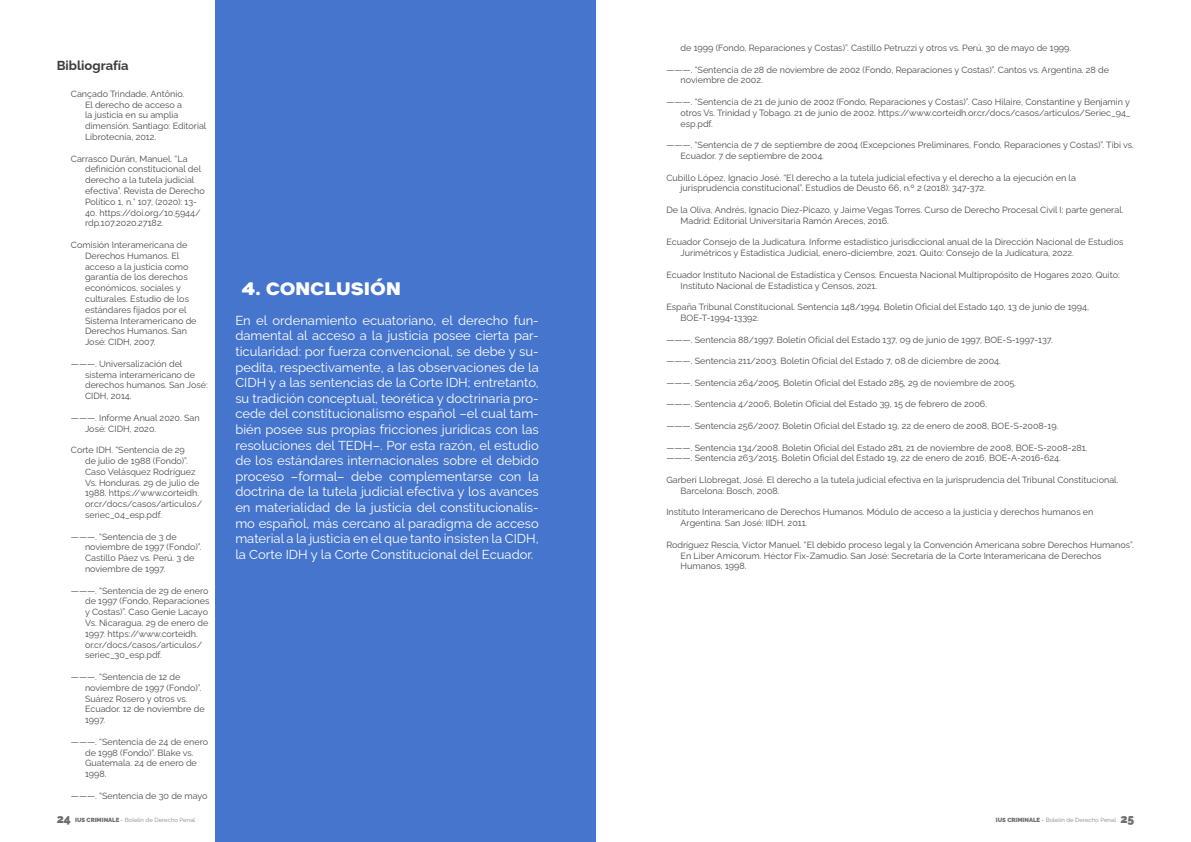
<style>
.page{position:relative;width:1191px;height:842px;background:#fff}
.page>*{position:absolute;margin:0;border:0;box-sizing:border-box;transform-origin:0 0}
.t1{font:800 18px "Suprema";color:#fff}
.t2{font:13px/15.6px "Raleway";color:#fff;text-align:justify}
.t3{font:700 13px "Raleway";color:#3c3c3b}
.t4{font:9px/10.8px "Raleway";color:#4a4a49}
.t5{font:6px "Raleway";color:#878787}
.s1{font-weight:900;font-size:12px;color:#706f6f}
.s2{font-weight:900;color:#706f6f}
.s3{color:#706f6f}
</style>
<div class="page">
<div style="left:215px;top:0;width:380px;height:842px;background:#4575cc"></div>
<h2 class="t3" style="left:57px;top:55px;width:73px">Bibliografía</h2>
<p class="t4" style="left:85px;top:87px;width:123px;text-indent:-14px">Cançado Trindade, Antônio.<br>El derecho de acceso a<br>la justicia en su amplia dimensión. Santiago: Editorial<br>Librotecnia, 2012.</p>
<p class="t4" style="left:85px;top:152px;width:121px;text-indent:-14px">Carrasco Durán, Manuel. “La definición constitucional del derecho a la tutela judicial efectiva”. Revista de Derecho<br>Político 1, n.° 107, (2020): 13-</p>
<p class="t4" style="left:85px;top:206px;width:117px">40. https://doi.org/10.5944/ rdp.107.2020.27182.</p>
<p class="t4" style="left:85px;top:238px;width:113px;text-indent:-14px">Comisión Interamericana de<br>Derechos Humanos. El acceso a la justicia como garantía de los derechos económicos, sociales y culturales. Estudio de los estándares fijados por el<br>Sistema Interamericano de<br>Derechos Humanos. San<br>José: CIDH, 2007.</p>
<p class="t4" style="left:85px;top:357px;width:124px;text-indent:-14px">———. Universalización del sistema interamericano de derechos humanos. San José:<br>CIDH, 2014.</p>
<p class="t4" style="left:85px;top:411px;width:116px;text-indent:-14px">———. Informe Anual 2020. San<br>José: CIDH, 2020.</p>
<p class="t4" style="left:85px;top:444px;width:118px;text-indent:-14px">Corte IDH. “Sentencia de 29<br>de julio de 1988 (Fondo)”.<br>Caso Velásquez Rodríguez<br>Vs. Honduras. 29 de julio de<br>1988. https://www.corteidh. or.cr/docs/casos/articulos/ seriec_04_esp.pdf.</p>
<p class="t4" style="left:85px;top:530px;width:118px;text-indent:-14px">———. “Sentencia de 3 de noviembre de 1997 (Fondo)”.<br>Castillo Páez vs. Perú. 3 de noviembre de 1997.</p>
<p class="t4" style="left:85px;top:584px;width:126px;text-indent:-14px">———. “Sentencia de 29 de enero de 1997 (Fondo, Reparaciones y Costas)”. Caso Genie Lacayo<br>Vs. Nicaragua. 29 de enero de<br>1997. https://www.corteidh. or.cr/docs/casos/articulos/ seriec_30_esp.pdf.</p>
<p class="t4" style="left:85px;top:670px;width:121px;text-indent:-14px">———. “Sentencia de 12 de noviembre de 1997 (Fondo)”.<br>Suárez Rosero y otros vs.<br>Ecuador. 12 de noviembre de<br>1997.</p>
<p class="t4" style="left:85px;top:735px;width:124px;text-indent:-14px">———. “Sentencia de 24 de enero de 1998 (Fondo)”. Blake vs.<br>Guatemala. 24 de enero de<br>1998.</p>
<p class="t4" style="left:71px;top:789px;width:138px">———. “Sentencia de 30 de mayo</p>
<h1 class="t1" style="left:241px;top:276px;width:161px">4. CONCLUSIÓN</h1>
<p class="t2" style="left:235px;top:311px;width:305px">En el ordenamiento ecuatoriano, el derecho fun&shy;damental al acceso a la justicia posee cierta par&shy;ticularidad: por fuerza convencional, se debe y su&shy;pedita, respectivamente, a las observaciones de la CIDH y a las sentencias de la Corte IDH; entretanto, su tradición conceptual, teorética y doctrinaria pro&shy;cede del constitucionalismo español –el cual tam&shy;bién posee sus propias fricciones jurídicas con las resoluciones del TEDH–. Por esta razón, el estudio de los estándares internacionales sobre el debido proceso –formal– debe complementarse con la doctrina de la tutela judicial efectiva y los avances en materialidad de la justicia del constitucionalis&shy;mo español, más cercano al paradigma de acceso material a la justicia en el que tanto insisten la CIDH, la Corte IDH y la Corte Constitucional del Ecuador.</p>
<p class="t4" style="left:680px;top:41px;width:392px">de 1999 (Fondo, Reparaciones y Costas)”. Castillo Petruzzi y otros vs. Perú. 30 de mayo de 1999.</p>
<p class="t4" style="left:680px;top:63px;width:430px;text-indent:-14px">———. “Sentencia de 28 de noviembre de 2002 (Fondo, Reparaciones y Costas)”. Cantos vs. Argentina. 28 de noviembre de 2002.</p>
<p class="t4" style="left:680px;top:95px;width:451px;text-align:justify;text-indent:-14px">———. “Sentencia de 21 de junio de 2002 (Fondo, Reparaciones y Costas)”. Caso Hilaire, Constantine y Benjamin y otros Vs. Trinidad y Tobago. 21 de junio de 2002. https://www.corteidh.or.cr/docs/casos/articulos/Seriec_94_ esp.pdf.</p>
<p class="t4" style="left:680px;top:139px;width:455px;text-indent:-14px">———. “Sentencia de 7 de septiembre de 2004 (Excepciones Preliminares, Fondo, Reparaciones y Costas)”. Tibi vs.<br>Ecuador. 7 de septiembre de 2004.</p>
<p class="t4" style="left:680px;top:171px;width:397px;text-indent:-14px">Cubillo López, Ignacio José. “El derecho a la tutela judicial efectiva y el derecho a la ejecución en la jurisprudencia constitucional”. Estudios de Deusto 66, n.º 2 (2018): 347-372.</p>
<p class="t4" style="left:680px;top:203px;width:444px;text-indent:-14px">De la Oliva, Andrés, Ignacio Díez-Picazo, y Jaime Vegas Torres. Curso de Derecho Procesal Civil I: parte general.<br>Madrid: Editorial Universitaria Ramón Areces, 2016.</p>
<p class="t4" style="left:680px;top:236px;width:444px;text-indent:-14px">Ecuador Consejo de la Judicatura. Informe estadístico jurisdiccional anual de la Dirección Nacional de Estudios<br>Jurimétricos y Estadística Judicial, enero-diciembre, 2021. Quito: Consejo de la Judicatura, 2022.</p>
<p class="t4" style="left:680px;top:268px;width:441px;text-indent:-14px">Ecuador Instituto Nacional de Estadística y Censos. Encuesta Nacional Multipropósito de Hogares 2020. Quito:<br>Instituto Nacional de Estadística y Censos, 2021.</p>
<p class="t4" style="left:680px;top:301px;width:410px;text-indent:-14px">España Tribunal Constitucional. Sentencia 148/1994. Boletín Oficial del Estado 140, 13 de junio de 1994,<br>BOE-T-1994-13392.</p>
<p class="t4" style="left:666px;top:333px;width:388px">———. Sentencia 88/1997. Boletín Oficial del Estado 137, 09 de junio de 1997, BOE-S-1997-137.</p>
<p class="t4" style="left:666px;top:355px;width:336px">———. Sentencia 211/2003. Boletín Oficial del Estado 7, 08 de diciembre de 2004.</p>
<p class="t4" style="left:666px;top:376px;width:351px">———. Sentencia 264/2005. Boletín Oficial del Estado 285, 29 de noviembre de 2005.</p>
<p class="t4" style="left:666px;top:398px;width:322px">———. Sentencia 4/2006, Boletín Oficial del Estado 39, 15 de febrero de 2006.</p>
<p class="t4" style="left:666px;top:419px;width:393px">———. Sentencia 256/2007. Boletín Oficial del Estado 19, 22 de enero de 2008, BOE-S-2008-19.</p>
<p class="t4" style="left:666px;top:441px;width:422px">———. Sentencia 134/2008. Boletín Oficial del Estado 281, 21 de noviembre de 2008, BOE-S-2008-281. ———. Sentencia 263/2015. Boletín Oficial del Estado 19, 22 de enero de 2016, BOE-A-2016-624.</p>
<p class="t4" style="left:680px;top:473px;width:439px;text-indent:-14px">Garberí Llobregat, José. El derecho a la tutela judicial efectiva en la jurisprudencia del Tribunal Constitucional.<br>Barcelona: Bosch, 2008.</p>
<p class="t4" style="left:680px;top:506px;width:414px;text-indent:-14px">Instituto Interamericano de Derechos Humanos. Módulo de acceso a la justicia y derechos humanos en<br>Argentina. San José: IIDH, 2011.</p>
<p class="t4" style="left:680px;top:538px;width:455px;text-indent:-14px">Rodríguez Rescia, Víctor Manuel. “El debido proceso legal y la Convención Americana sobre Derechos Humanos”.<br>En Liber Amicorum. Héctor Fix-Zamudio. San José: Secretaría de la Corte Interamericana de Derechos<br>Humanos, 1998.</p>
<p class="t5" style="left:57px;top:815px;width:140px"><span class="s1">24</span> <span class="s2">IUS CRIMINALE</span> <span class="s3">-</span> Bolelín de Derecho Penal</p>
<p class="t5" style="left:996px;top:815px;width:140px"><span class="s2">IUS CRIMINALE</span> <span class="s3">-</span> Bolelín de Derecho Penal <span class="s1">25</span></p>
</div>
